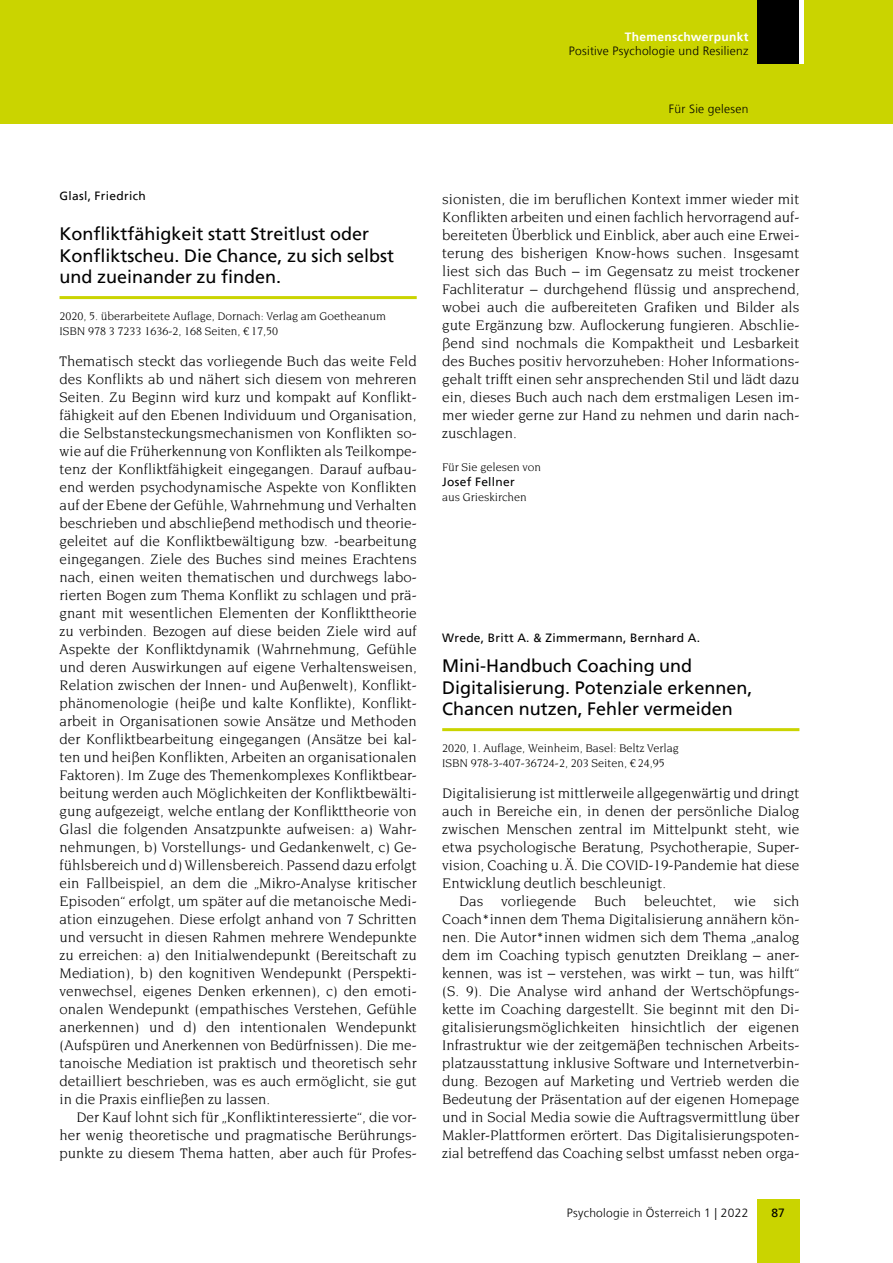
<style>
.page{position:relative;width:893px;height:1263px;background:#fff}
.page>*{position:absolute;margin:0;border:0;box-sizing:border-box;transform-origin:0 0}
.t1{font:18px/21.6px "Frutiger LT";color:#000}
.t2{font:15px/18px "Novarese Std";color:#000;text-align:justify}
.t3{font:12px/15px "Novarese Std";color:#000}
.t4{font:300 12px "Frutiger LT";letter-spacing:.025em;color:#000}
.t5{font:12px "Frutiger LT";letter-spacing:.025em;color:#000}
.t6{font:700 12px "Frutiger LT";letter-spacing:.025em;color:#fff}
</style>
<div class="page">
<div style="left:0;top:0;width:893px;height:123px;background:#cad400"></div>
<div style="left:757px;top:1199px;width:42px;height:64px;background:#cad400"></div>
<div style="left:757px;top:0;width:42px;height:64px;background:#000"></div>
<div style="left:799px;top:0;width:5px;height:64px;background:#fff"></div>
<hr style="left:60px;top:296px;width:357px;height:3px;background:#cad400">
<hr style="left:442px;top:728px;width:357px;height:3px;background:#cad400">
<p class="t6" style="left:625px;top:30px;width:125px">Themenschwerpunkt</p>
<p class="t4" style="left:569px;top:44px;width:181px">Positive Psychologie und Resilienz</p>
<p class="t4" style="left:669px;top:102px;width:81px">Für Sie gelesen</p>
<p class="t5" style="left:60px;top:189px;width:88px">Glasl, Friedrich</p>
<p class="t1" style="left:60px;top:223px;width:336px">Konfliktfähigkeit statt Streitlust oder<br>Konfliktscheu. Die Chance, zu sich selbst und zueinander zu finden.</p>
<p class="t3" style="left:60px;top:308px;width:328px">2020, 5. überarbeitete Auflage, Dornach: Verlag am Goetheanum<br>ISBN 978 3 7233 1636-2, 168 Seiten, € 17,50</p>
<p class="t2" style="left:60px;top:352px;width:359px">Thematisch steckt das vorliegende Buch das weite Feld des Konflikts ab und nähert sich diesem von mehreren Seiten. Zu Beginn wird kurz und kompakt auf Konflikt&shy;fähigkeit auf den Ebenen Individuum und Organisation, die Selbstansteckungsmechanismen von Konflikten so&shy;wie auf die Früherkennung von Konflikten als Teilkompe&shy;tenz der Konfliktfähigkeit eingegangen. Darauf aufbau&shy;end werden psychodynamische Aspekte von Konflikten auf der Ebene der Gefühle, Wahrnehmung und Verhalten beschrieben und abschließend methodisch und theorie&shy;geleitet auf die Konfliktbewältigung bzw. -bearbeitung eingegangen. Ziele des Buches sind meines Erachtens nach, einen weiten thematischen und durchwegs labo&shy;rierten Bogen zum Thema Konflikt zu schlagen und prä&shy;gnant mit wesentlichen Elementen der Konflikttheorie zu verbinden. Bezogen auf diese beiden Ziele wird auf Aspekte der Konfliktdynamik (Wahrnehmung, Gefühle und deren Auswirkungen auf eigene Verhaltensweisen, Relation zwischen der Innen- und Außenwelt), Konflikt&shy;phänomenologie (heiße und kalte Konflikte), Konflikt&shy;arbeit in Organisationen sowie Ansätze und Methoden der Konfliktbearbeitung eingegangen (Ansätze bei kal&shy;ten und heißen Konflikten, Arbeiten an organisationalen Faktoren). Im Zuge des Themenkomplexes Konfliktbear&shy;beitung werden auch Möglichkeiten der Konfliktbewälti&shy;gung aufgezeigt, welche entlang der Konflikttheorie von Glasl die folgenden Ansatzpunkte aufweisen: a) Wahr&shy;nehmungen, b) Vorstellungs- und Gedankenwelt, c) Ge&shy;fühlsbereich und d) Willensbereich. Passend dazu erfolgt ein Fallbeispiel, an dem die „Mikro-Analyse kritischer Episoden“ erfolgt, um später auf die metanoische Medi&shy;ation einzugehen. Diese erfolgt anhand von 7 Schritten und versucht in diesen Rahmen mehrere Wendepunkte zu erreichen: a) den Initialwendepunkt (Bereitschaft zu Mediation), b) den kognitiven Wendepunkt (Perspekti&shy;venwechsel, eigenes Denken erkennen), c) den emoti&shy;onalen Wendepunkt (empathisches Verstehen, Gefühle anerkennen) und d) den intentionalen Wendepunkt (Aufspüren und Anerkennen von Bedürfnissen). Die me&shy;tanoische Mediation ist praktisch und theoretisch sehr detailliert beschrieben, was es auch ermöglicht, sie gut in die Praxis einfließen zu lassen.</p>
<p class="t2" style="left:60px;top:1108px;width:359px;text-indent:17px">Der Kauf lohnt sich für „Konfliktinteressierte“, die vor&shy;her wenig theoretische und pragmatische Berührungs&shy;punkte zu diesem Thema hatten, aber auch für Profes-</p>
<p class="t2" style="left:442px;top:190px;width:359px">sionisten, die im beruflichen Kontext immer wieder mit Konflikten arbeiten und einen fachlich hervorragend auf&shy;bereiteten Überblick und Einblick, aber auch eine Erwei&shy;terung des bisherigen Know-hows suchen. Insgesamt liest sich das Buch – im Gegensatz zu meist trockener Fachliteratur – durchgehend flüssig und ansprechend, wobei auch die aufbereiteten Grafiken und Bilder als gute Ergänzung bzw. Auflockerung fungieren. Abschlie&shy;ßend sind nochmals die Kompaktheit und Lesbarkeit des Buches positiv hervorzuheben: Hoher Informations&shy;gehalt trifft einen sehr ansprechenden Stil und lädt dazu ein, dieses Buch auch nach dem erstmaligen Lesen im&shy;mer wieder gerne zur Hand zu nehmen und darin nach&shy;zuschlagen.</p>
<p class="t3" style="left:442px;top:460px;width:100px">Für Sie gelesen von</p>
<p class="t5" style="left:442px;top:475px;width:74px">Josef Fellner</p>
<p class="t3" style="left:442px;top:490px;width:86px">aus Grieskirchen</p>
<p class="t5" style="left:442px;top:630px;width:259px">Wrede, Britt A. &amp; Zimmermann, Bernhard A.</p>
<p class="t1" style="left:442px;top:655px;width:312px">Mini-Handbuch Coaching und<br>Digitalisierung. Potenziale erkennen,<br>Chancen nutzen, Fehler vermeiden</p>
<p class="t3" style="left:442px;top:740px;width:238px">2020, 1. Auflage, Weinheim, Basel: Beltz Verlag<br>ISBN 978-3-407-36724-2, 203 Seiten, € 24,95</p>
<p class="t2" style="left:442px;top:784px;width:359px">Digitalisierung ist mittlerweile allgegenwärtig und dringt auch in Bereiche ein, in denen der persönliche Dialog zwischen Menschen zentral im Mittelpunkt steht, wie etwa psychologische Beratung, Psychotherapie, Super&shy;vision, Coaching u.Ä. Die COVID-19-Pandemie hat diese Entwicklung deutlich beschleunigt.</p>
<p class="t2" style="left:442px;top:892px;width:359px;text-indent:17px">Das vorliegende Buch beleuchtet, wie sich Coach*innen dem Thema Digitalisierung annähern kön&shy;nen. Die Autor*innen widmen sich dem Thema „analog dem im Coaching typisch genutzten Dreiklang – aner&shy;kennen, was ist – verstehen, was wirkt – tun, was hilft“ (S. 9). Die Analyse wird anhand der Wertschöpfungs&shy;kette im Coaching dargestellt. Sie beginnt mit den Di&shy;gitalisierungsmöglichkeiten hinsichtlich der eigenen Infrastruktur wie der zeitgemäßen technischen Arbeits&shy;platzausstattung inklusive Software und Internetverbin&shy;dung. Bezogen auf Marketing und Vertrieb werden die Bedeutung der Präsentation auf der eigenen Homepage und in Social Media sowie die Auftragsvermittlung über Makler-Plattformen erörtert. Das Digitalisierungspoten&shy;zial betreffend das Coaching selbst umfasst neben orga-</p>
<p class="t4" style="left:567px;top:1206px;width:183px">Psychologie in Österreich 1 | 2022</p>
<p class="t5" style="left:771px;top:1205px;width:15px">87</p>
</div>
